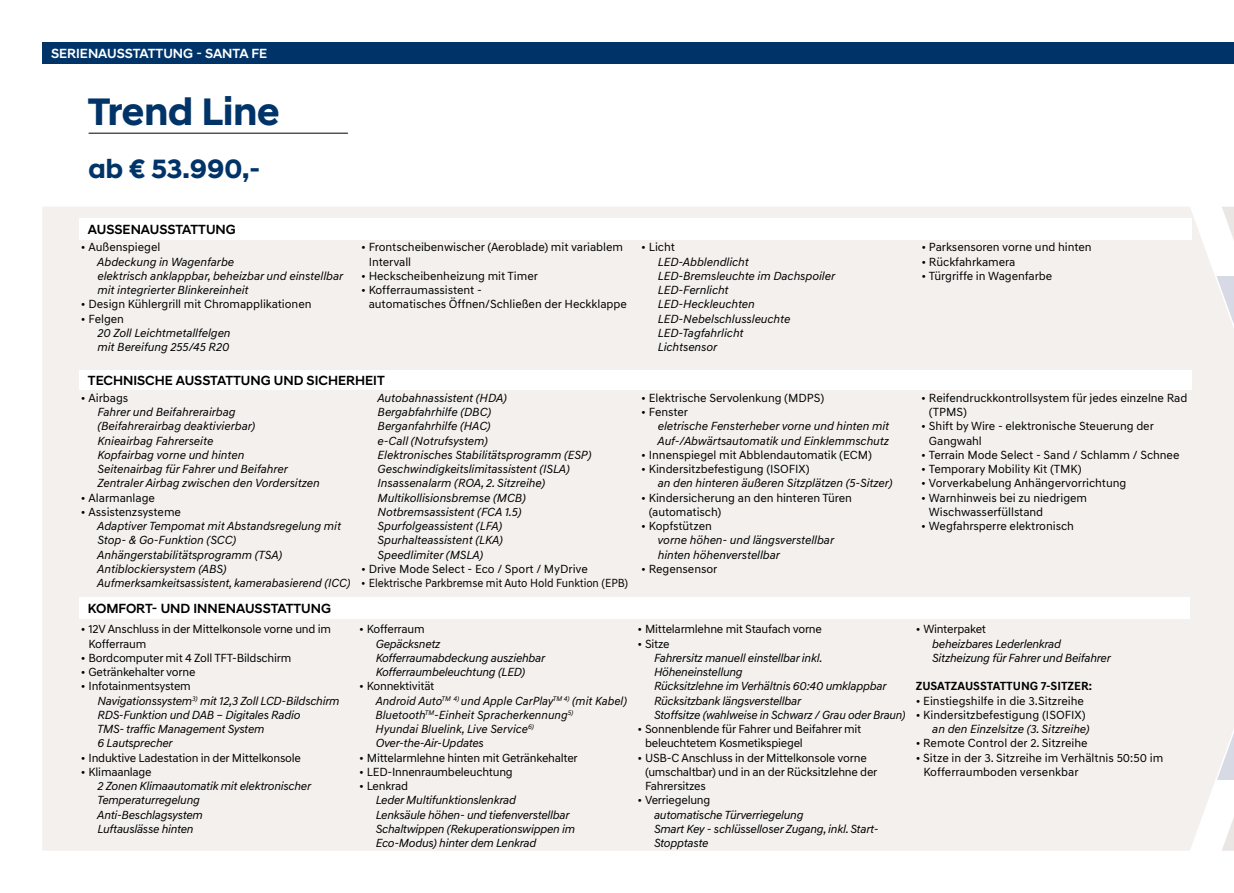
<style>
.page{position:relative;width:1234px;height:893px;background:#fff}
.page>*{position:absolute;margin:0;border:0;box-sizing:border-box;transform-origin:0 0}
.t1{font:700 39px "Hyundai Sans Head";color:#003469}
.t2{font:700 27px "Hyundai Sans Head";color:#003469}
.t3{font:500 13.5px "Hyundai Sans Head";color:#000}
.t4{font:500 13.5px "Hyundai Sans Head";color:#fff}
.t5{font:italic 12px/14.2px "Hyundai Sans Text";letter-spacing:-.005em;color:#000}
.t6{font:12px/14.2px "Hyundai Sans Text";letter-spacing:-.005em;color:#000}
.t7{font:12px "Hyundai Sans Text";letter-spacing:-.005em;color:#000;scale:.93 1}
.t8{font:700 12px "Hyundai Sans Text";color:#000}
.s1{font-style:normal}
</style>
<div class="page">
<div style="left:42px;top:207px;width:1176px;height:644px;background:#f3f0ee"></div>
<svg style="left:1218px;top:207px;width:15px;height:644px"></svg>
<div style="left:79px;top:370px;width:1112px;height:19px;background:#fff"></div>
<div style="left:79px;top:218px;width:1112px;height:21px;background:#fff"></div>
<div style="left:79px;top:597px;width:1110px;height:21px;background:#fff"></div>
<div style="left:43px;top:43px;width:1190px;height:21px;background:#003469"></div>
<hr style="left:89px;top:133px;width:259px;height:1px;background:#000">
<p class="t4" style="left:51px;top:46px;width:217px">SERIENAUSSTATTUNG - SANTA FE</p>
<h1 class="t1" style="left:88px;top:96px;width:193px">Trend Line</h1>
<h2 class="t2" style="left:89px;top:158px;width:173px">ab € 53.990,-</h2>
<p class="t3" style="left:88px;top:221px;width:149px">AUSSENAUSSTATTUNG</p>
<p class="t6" style="left:81px;top:240px;width:81px">• Außenspiegel</p>
<p class="t5" style="left:97px;top:254px;width:247px">Abdeckung in Wagenfarbe<br>elektrisch anklappbar, beheizbar und einstellbar mit integrierter Blinkereinheit</p>
<p class="t6" style="left:81px;top:297px;width:232px">• Design Kühlergrill mit Chromapplikationen</p>
<p class="t6" style="left:81px;top:311px;width:45px">• Felgen</p>
<p class="t5" style="left:97px;top:326px;width:135px">20 Zoll Leichtmetallfelgen mit Bereifung 255/45 R20</p>
<p class="t6" style="left:368px;top:240px;width:256px;text-indent:-8px">• Frontscheibenwischer (Aeroblade) mit variablem<br>Intervall</p>
<p class="t6" style="left:361px;top:269px;width:178px">• Heckscheibenheizung mit Timer</p>
<p class="t6" style="left:368px;top:283px;width:260px;text-indent:-8px">• Kofferraumassistent -<br>automatisches Öffnen/Schließen der Heckklappe</p>
<p class="t3" style="left:88px;top:372px;width:298px">TECHNISCHE AUSSTATTUNG UND SICHERHEIT</p>
<p class="t6" style="left:81px;top:391px;width:49px">• Airbags</p>
<p class="t5" style="left:97px;top:405px;width:224px">Fahrer und Beifahrerairbag (Beifahrerairbag deaktivierbar)<br>Knieairbag Fahrerseite<br>Kopfairbag vorne und hinten<br>Seitenairbag für Fahrer und Beifahrer Zentraler Airbag zwischen den Vordersitzen</p>
<p class="t6" style="left:81px;top:490px;width:75px">• Alarmanlage</p>
<p class="t6" style="left:81px;top:504px;width:101px">• Assistenzsysteme</p>
<p class="t5" style="left:97px;top:519px;width:254px">Adaptiver Tempomat mit Abstandsregelung mit Stop- &amp; Go-Funktion (SCC)<br>Anhängerstabilitätsprogramm (TSA)<br>Antiblockiersystem (ABS)<br>Aufmerksamkeitsassistent, kamerabasierend (ICC)</p>
<p class="t3" style="left:88px;top:600px;width:244px">KOMFORT- UND INNENAUSSTATTUNG</p>
<p class="t6" style="left:89px;top:622px;width:244px;text-indent:-8px">• 12V Anschluss in der Mittelkonsole vorne und im<br>Kofferraum</p>
<p class="t6" style="left:81px;top:651px;width:212px">• Bordcomputer mit 4 Zoll TFT-Bildschirm</p>
<p class="t6" style="left:81px;top:665px;width:116px">• Getränkehalter vorne</p>
<p class="t5" style="left:97px;top:679px;width:244px;text-indent:-16px"><span class="s1">• Infotainmentsystem<br></span>Navigationssystem<sup>3)</sup> mit 12,3 Zoll LCD-Bildschirm<br>RDS-Funktion und DAB – Digitales Radio<br>TMS- traffic Management System<br>6 Lautsprecher</p>
<p class="t6" style="left:81px;top:750px;width:221px">• Induktive Ladestation in der Mittelkonsole</p>
<p class="t6" style="left:81px;top:765px;width:72px">• Klimaanlage</p>
<p class="t5" style="left:97px;top:779px;width:215px">2 Zonen Klimaautomatik mit elektronischer<br>Temperaturregelung<br>Anti-Beschlagsystem<br>Luftauslässe hinten</p>
<p class="t5" style="left:377px;top:391px;width:216px">Autobahnassistent (HDA)<br>Bergabfahrhilfe (DBC)<br>Berganfahrhilfe (HAC)<br>e-Call (Notrufsystem)<br>Elektronisches Stabilitätsprogramm (ESP)<br>Geschwindigkeitslimitassistent (ISLA)<br>Insassenalarm (ROA, 2. Sitzreihe)<br>Multikollisionsbremse (MCB)<br>Notbremsassistent (FCA 1.5)<br>Spurfolgeassistent (LFA)<br>Spurhalteassistent (LKA)<br>Speedlimiter (MSLA)</p>
<p class="t6" style="left:361px;top:562px;width:228px">• Drive Mode Select - Eco / Sport / MyDrive</p>
<p class="t7" style="left:361px;top:577px;width:288px">• Elektrische Parkbremse mit Auto Hold Funktion (EPB)</p>
<p class="t6" style="left:359px;top:622px;width:67px">• Kofferraum</p>
<p class="t5" style="left:375px;top:636px;width:171px">Gepäcksnetz<br>Kofferraumabdeckung ausziehbar<br>Kofferraumbeleuchtung (LED)</p>
<p class="t5" style="left:375px;top:679px;width:253px;text-indent:-16px"><span class="s1">• Konnektivität<br></span>Android Auto<sup>TM</sup> <sup>4)</sup> und Apple CarPlay<sup>TM</sup> <sup>4)</sup> (mit Kabel)<br>Bluetooth<sup>TM</sup>-Einheit Spracherkennung<sup>5)<br></sup>Hyundai Bluelink, Live Service<sup>6)<br></sup>Over-the-Air-Updates</p>
<p class="t6" style="left:359px;top:750px;width:220px">• Mittelarmlehne hinten mit Getränkehalter</p>
<p class="t6" style="left:359px;top:765px;width:155px">• LED-Innenraumbeleuchtung</p>
<p class="t6" style="left:359px;top:779px;width:50px">• Lenkrad</p>
<p class="t5" style="left:375px;top:793px;width:201px">Leder Multifunktionslenkrad<br>Lenksäule höhen- und tiefenverstellbar Schaltwippen (Rekuperationswippen im Eco-Modus) hinter dem Lenkrad</p>
<p class="t6" style="left:641px;top:240px;width:35px">• Licht</p>
<p class="t5" style="left:657px;top:254px;width:179px">LED-Abblendlicht<br>LED-Bremsleuchte im Dachspoiler<br>LED-Fernlicht<br>LED-Heckleuchten<br>LED-Nebelschlussleuchte<br>LED-Tagfahrlicht<br>Lichtsensor</p>
<p class="t6" style="left:641px;top:391px;width:184px">• Elektrische Servolenkung (MDPS)</p>
<p class="t6" style="left:641px;top:405px;width:48px">• Fenster</p>
<p class="t5" style="left:657px;top:419px;width:233px">eletrische Fensterheber vorne und hinten mit<br>Auf-/Abwärtsautomatik und Einklemmschutz</p>
<p class="t6" style="left:641px;top:448px;width:232px">• Innenspiegel mit Abblendautomatik (ECM)</p>
<p class="t6" style="left:641px;top:462px;width:170px">• Kindersitzbefestigung (ISOFIX)</p>
<p class="t5" style="left:657px;top:476px;width:236px">an den hinteren äußeren Sitzplätzen (5-Sitzer)</p>
<p class="t6" style="left:648px;top:490px;width:204px;text-indent:-8px">• Kindersicherung an den hinteren Türen (automatisch)</p>
<p class="t6" style="left:641px;top:519px;width:72px">• Kopfstützen</p>
<p class="t5" style="left:657px;top:533px;width:178px">vorne höhen- und längsverstellbar hinten höhenverstellbar</p>
<p class="t6" style="left:641px;top:562px;width:78px">• Regensensor</p>
<p class="t6" style="left:637px;top:622px;width:186px">• Mittelarmlehne mit Staufach vorne</p>
<p class="t6" style="left:637px;top:636px;width:34px">• Sitze</p>
<p class="t5" style="left:654px;top:651px;width:253px">Fahrersitz manuell einstellbar inkl.<br>Höheneinstellung<br>Rücksitzlehne im Verhältnis 60:40 umklappbar Rücksitzbank längsverstellbar<br>Stoffsitze (wahlweise in Schwarz / Grau oder Braun)</p>
<p class="t6" style="left:645px;top:722px;width:218px;text-indent:-8px">• Sonnenblende für Fahrer und Beifahrer mit beleuchtetem Kosmetikspiegel</p>
<p class="t6" style="left:645px;top:750px;width:234px;text-indent:-8px">• USB-C Anschluss in der Mittelkonsole vorne (umschaltbar) und in an der Rücksitzlehne der<br>Fahrersitzes</p>
<p class="t6" style="left:637px;top:793px;width:74px">• Verriegelung</p>
<p class="t5" style="left:654px;top:807px;width:226px">automatische Türverriegelung<br>Smart Key - schlüsselloser Zugang, inkl. Start-<br>Stopptaste</p>
<p class="t6" style="left:921px;top:240px;width:172px">• Parksensoren vorne und hinten</p>
<p class="t6" style="left:921px;top:254px;width:95px">• Rückfahrkamera</p>
<p class="t6" style="left:921px;top:269px;width:132px">• Türgriffe in Wagenfarbe</p>
<p class="t6" style="left:928px;top:391px;width:260px;text-indent:-8px">• Reifendruckkontrollsystem für jedes einzelne Rad (TPMS)</p>
<p class="t6" style="left:928px;top:419px;width:226px;text-indent:-8px">• Shift by Wire - elektronische Steuerung der<br>Gangwahl</p>
<p class="t6" style="left:921px;top:448px;width:259px">• Terrain Mode Select - Sand / Schlamm / Schnee</p>
<p class="t6" style="left:921px;top:462px;width:162px">• Temporary Mobility Kit (TMK)</p>
<p class="t6" style="left:921px;top:476px;width:206px">• Vorverkabelung Anhängervorrichtung</p>
<p class="t6" style="left:928px;top:490px;width:160px;text-indent:-8px">• Warnhinweis bei zu niedrigem<br>Wischwasserfüllstand</p>
<p class="t6" style="left:921px;top:519px;width:154px">• Wegfahrsperre elektronisch</p>
<p class="t6" style="left:915px;top:622px;width:72px">• Winterpaket</p>
<p class="t5" style="left:932px;top:636px;width:180px">beheizbares Lederlenkrad<br>Sitzheizung für Fahrer und Beifahrer</p>
<p class="t8" style="left:915px;top:681px;width:178px">ZUSATZAUSSTATTUNG 7-SITZER:</p>
<p class="t6" style="left:915px;top:693px;width:170px">• Einstiegshilfe in die 3.Sitzreihe</p>
<p class="t6" style="left:915px;top:708px;width:171px">• Kindersitzbefestigung (ISOFIX)</p>
<p class="t5" style="left:932px;top:722px;width:159px">an den Einzelsitze (3. Sitzreihe)</p>
<p class="t6" style="left:915px;top:736px;width:173px">• Remote Control der 2. Sitzreihe</p>
<p class="t6" style="left:923px;top:750px;width:241px;text-indent:-8px">• Sitze in der 3. Sitzreihe im Verhältnis 50:50 im<br>Kofferraumboden versenkbar</p>
</div>
